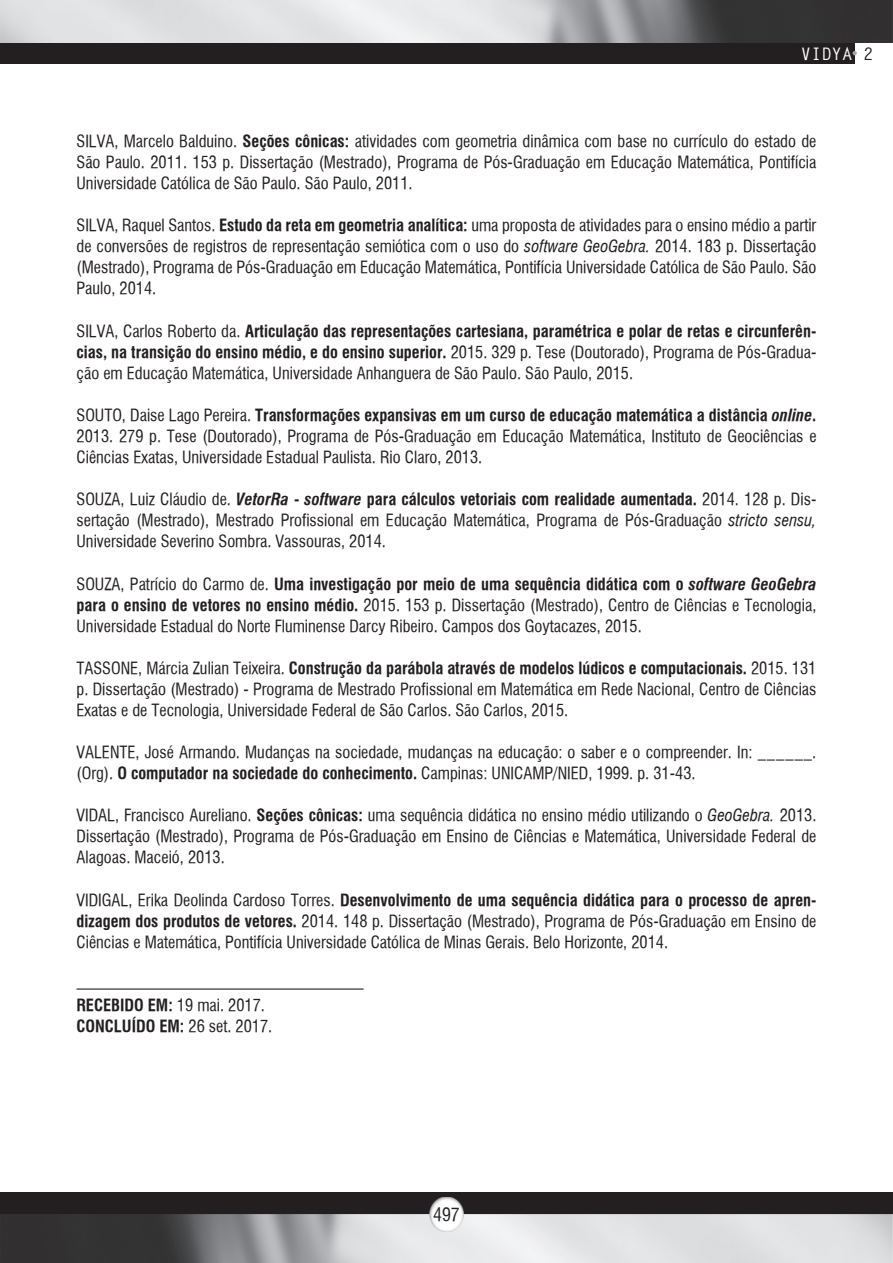
<style>
.page{position:relative;width:893px;height:1263px;background:#fff}
.page>*{position:absolute;margin:0;border:0;box-sizing:border-box;transform-origin:0 0}
.t1{font:18px "Halvett Condensed";color:#231f20}
.t2{font:700 17.25px "Letter Gothic Std";color:#fff}
.t3{font:16.5px/21px "Halvett Condensed";color:#231f20}
.t4{font:700 condensed 16.5px/21px "Halvett";color:#231f20}
.s1{color:#231f20}
.s2{font-family:"Halvett";font-weight:700;font-stretch:condensed}
.s3{font-family:"Halvett";font-style:italic;font-stretch:condensed}
.s4{font-family:"Halvett Condensed";font-weight:400;font-stretch:normal}
.s5{font-style:italic}
</style>
<div class="page">
<div style="left:0;top:0;width:855px;height:64px;background:#231f20"></div>
<img style="left:0;top:0;width:893px;height:43px">
<svg style="left:853px;top:51px;width:4px;height:4px"></svg>
<div style="left:0;top:1193px;width:893px;height:70px;background:#231f20"></div>
<img style="left:0;top:1214px;width:893px;height:49px">
<img style="left:429px;top:1197px;width:34px;height:34px">
<hr style="left:77px;top:988px;width:287px;height:2px;background:#231f20">
<p class="t2" style="left:801px;top:43px;width:74px">VIDYA <span class="s1">2</span></p>
<p class="t3" style="left:77px;top:131px;width:741px;text-align:justify">SILVA, Marcelo Balduino. <span class="s2">Seções cônicas:</span> atividades com geometria dinâmica com base no currículo do estado de São Paulo. 2011. 153 p. Dissertação (Mestrado), Programa de Pós-Graduação em Educação Matemática, Pontifícia Universidade Católica de São Paulo. São Paulo, 2011.</p>
<p class="t3" style="left:77px;top:215px;width:741px;text-align:justify">SILVA, Raquel Santos. <span class="s2">Estudo da reta em geometria analítica:</span> uma proposta de atividades para o ensino médio a partir de conversões de registros de representação semiótica com o uso do <span class="s3">software GeoGebra.</span> 2014. 183 p. Dissertação (Mestrado), Programa de Pós-Graduação em Educação Matemática, Pontifícia Universidade Católica de São Paulo. São Paulo, 2014.</p>
<p class="t4" style="left:77px;top:320px;width:741px"><span class="s4">SILVA, Carlos Roberto da.</span> Articulação das representações cartesiana, paramétrica e polar de retas e circunferên&shy;cias, na transição do ensino médio, e do ensino superior. <span class="s4">2015. 329 p. Tese (Doutorado), Programa de Pós-Gradua-</span></p>
<p class="t3" style="left:77px;top:362px;width:558px">ção em Educação Matemática, Universidade Anhanguera de São Paulo. São Paulo, 2015.</p>
<p class="t4" style="left:77px;top:404px;width:741px"><span class="s4">SOUTO, Daise Lago Pereira.</span> Transformações expansivas em um curso de educação matemática a distância <span class="s5">online</span>.</p>
<p class="t3" style="left:77px;top:425px;width:741px">2013. 279 p. Tese (Doutorado), Programa de Pós-Graduação em Educação Matemática, Instituto de Geociências e<br>Ciências Exatas, Universidade Estadual Paulista. Rio Claro, 2013.</p>
<p class="t4" style="left:77px;top:489px;width:741px"><span class="s4">SOUZA, Luiz Cláudio de.</span> <span class="s5">VetorRa</span> - <span class="s5">software</span> para cálculos vetoriais com realidade aumentada. <span class="s4">2014. 128 p. Dis-</span></p>
<p class="t3" style="left:77px;top:510px;width:741px">sertação (Mestrado), Mestrado Profissional em Educação Matemática, Programa de Pós-Graduação <span class="s3">stricto sensu,<br></span>Universidade Severino Sombra. Vassouras, 2014.</p>
<p class="t4" style="left:77px;top:573px;width:741px"><span class="s4">SOUZA, Patrício do Carmo de.</span> Uma investigação por meio de uma sequência didática com o <span class="s5">software GeoGebra</span></p>
<p class="t3" style="left:77px;top:594px;width:741px"><span class="s2">para o ensino de vetores no ensino médio.</span> 2015. 153 p. Dissertação (Mestrado), Centro de Ciências e Tecnologia,<br>Universidade Estadual do Norte Fluminense Darcy Ribeiro. Campos dos Goytacazes, 2015.</p>
<p class="t4" style="left:77px;top:657px;width:741px"><span class="s4">TASSONE, Márcia Zulian Teixeira.</span> Construção da parábola através de modelos lúdicos e computacionais. <span class="s4">2015. 131</span></p>
<p class="t3" style="left:77px;top:678px;width:741px">p. Dissertação (Mestrado) - Programa de Mestrado Profissional em Matemática em Rede Nacional, Centro de Ciências<br>Exatas e de Tecnologia, Universidade Federal de São Carlos. São Carlos, 2015.</p>
<p class="t3" style="left:77px;top:742px;width:741px">VALENTE, José Armando. Mudanças na sociedade, mudanças na educação: o saber e o compreender. In: ______. (Org). <span class="s2">O computador na sociedade do conhecimento.</span> Campinas: UNICAMP/NIED, 1999. p. 31-43.</p>
<p class="t3" style="left:77px;top:805px;width:741px;text-align:justify">VIDAL, Francisco Aureliano. <span class="s2">Seções cônicas:</span> uma sequência didática no ensino médio utilizando o <span class="s3">GeoGebra.</span> 2013.<br>Dissertação (Mestrado), Programa de Pós-Graduação em Ensino de Ciências e Matemática, Universidade Federal de Alagoas. Maceió, 2013.</p>
<p class="t4" style="left:77px;top:889px;width:741px"><span class="s4">VIDIGAL, Erika Deolinda Cardoso Torres.</span> Desenvolvimento de uma sequência didática para o processo de apren-</p>
<p class="t3" style="left:77px;top:910px;width:741px"><span class="s2">dizagem dos produtos de vetores.</span> 2014. 148 p. Dissertação (Mestrado), Programa de Pós-Graduação em Ensino de<br>Ciências e Matemática, Pontifícia Universidade Católica de Minas Gerais. Belo Horizonte, 2014.</p>
<p class="t4" style="left:77px;top:994px;width:197px">RECEBIDO EM: <span class="s4">19 mai. 2017.<br></span>CONCLUÍDO EM: <span class="s4">26 set. 2017 .</span></p>
<p class="t1" style="left:433px;top:1204px;width:28px">497</p>
</div>
